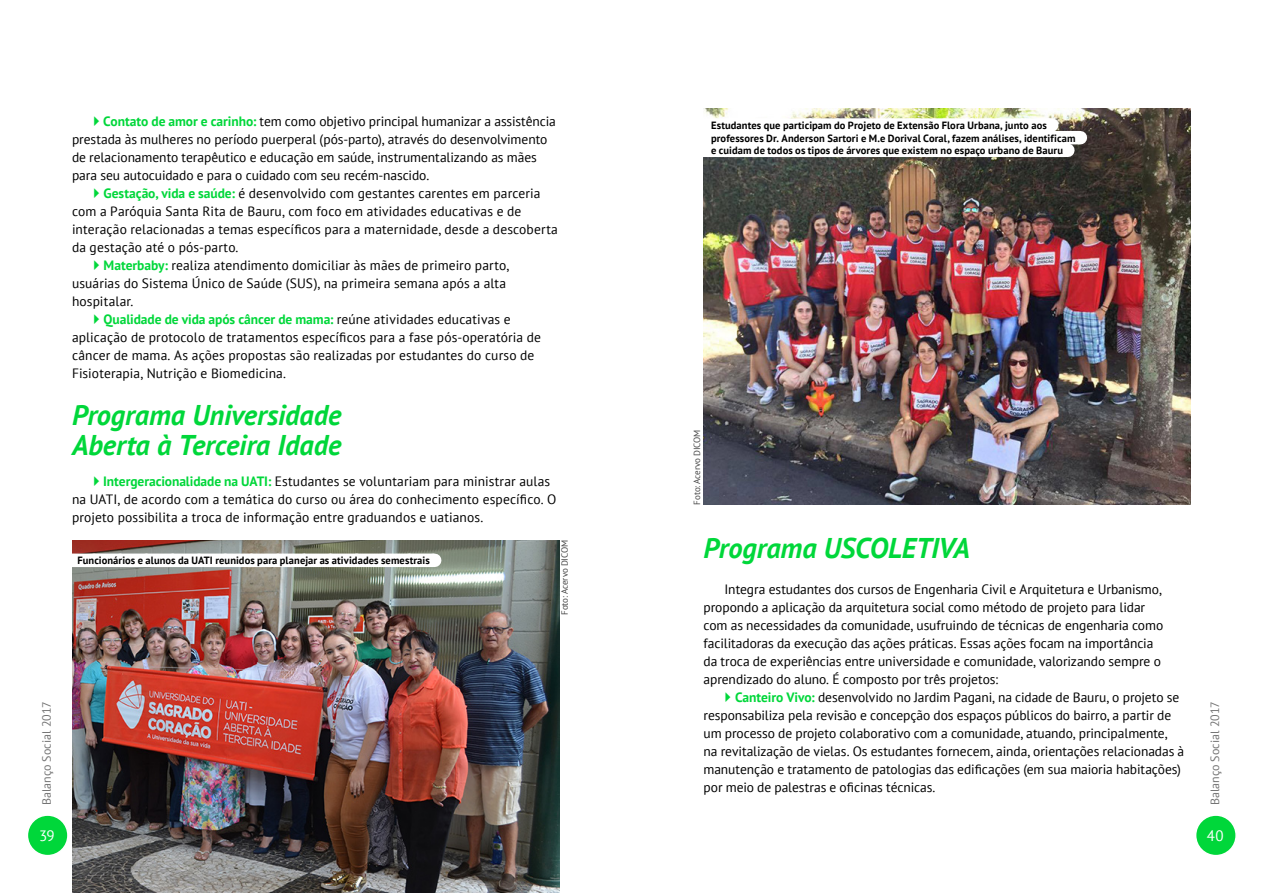
<style>
.page{position:relative;width:1263px;height:893px;background:#fff}
.page>*{position:absolute;margin:0;border:0;box-sizing:border-box;transform-origin:0 0}
.t1{font:italic 700 28.5px/30px "PT Sans";letter-spacing:-.005em;color:#00d73a}
.t2{font:15px "PT Sans";color:#fff}
.t3{font:13.5px/18px "PT Sans";color:#000}
.t4{font:700 13.5px "PT Sans";letter-spacing:-.005em;color:#00d73a}
.t5{font:12px "PT Sans";color:#737373}
.t6{font:700 10.5px/12.6px "PT Sans";letter-spacing:.01em;color:#000}
.t7{font:9px "PT Sans";letter-spacing:-.01em;color:#424242}
.s1{font-weight:700;color:#00d73a}
.s2{font-weight:400;color:#000}
</style>
<div class="page">
<img style="left:703px;top:108px;width:488px;height:396px">
<img style="left:72px;top:540px;width:487px;height:353px">
<div style="left:68px;top:554px;width:366px;height:13px;background:#fff"></div>
<svg style="left:434px;top:554px;width:1px;height:13px"></svg>
<div style="left:703px;top:118px;width:348px;height:14px;background:#fff"></div>
<div style="left:703px;top:131px;width:376px;height:13px;background:#fff"></div>
<svg style="left:1079px;top:131px;width:1px;height:13px"></svg>
<div style="left:703px;top:144px;width:364px;height:13px;background:#fff"></div>
<svg style="left:790px;top:118px;width:278px;height:39px"></svg>
<div style="left:27px;top:815px;width:41px;height:41px;background:#00d73a;border-radius:50%"></div>
<div style="left:27px;top:814px;width:42px;height:42px;border:2px solid #fff;border-radius:50%"></div>
<div style="left:1195px;top:815px;width:41px;height:41px;background:#00d73a;border-radius:50%"></div>
<div style="left:1195px;top:814px;width:42px;height:42px;border:2px solid #fff;border-radius:50%"></div>
<p class="t3" style="left:72px;top:112px;width:485px;text-indent:31px"><span class="s1">Contato de amor e carinho:</span> tem como objetivo principal humanizar a assistência prestada às mulheres no período puerperal (pós-parto), através do desenvolvimento de relacionamento terapêutico e educação em saúde, instrumentalizando as mães para seu autocuidado e para o cuidado com seu recém-nascido.</p>
<p class="t3" style="left:104px;top:184px;width:438px"><span class="s1">Gestação, vida e saúde:</span> é desenvolvido com gestantes carentes em parceria</p>
<p class="t3" style="left:72px;top:202px;width:451px">com a Paróquia Santa Rita de Bauru, com foco em atividades educativas e de</p>
<p class="t3" style="left:72px;top:220px;width:487px">interação relacionadas a temas específicos para a maternidade, desde a descoberta</p>
<p class="t3" style="left:72px;top:238px;width:168px">da gestação até o pós-parto.</p>
<p class="t3" style="left:104px;top:256px;width:407px"><span class="s1">Materbaby:</span> realiza atendimento domiciliar às mães de primeiro parto,</p>
<p class="t3" style="left:72px;top:274px;width:436px">usuárias do Sistema Único de Saúde (SUS), na primeira semana após a alta</p>
<p class="t3" style="left:72px;top:292px;width:63px">hospitalar.</p>
<p class="t4" style="left:104px;top:310px;width:409px">Qualidade de vida após câncer de mama: <span class="s2">reúne atividades educativas e</span></p>
<p class="t3" style="left:72px;top:328px;width:470px">aplicação de protocolo de tratamentos específicos para a fase pós-operatória de</p>
<p class="t3" style="left:72px;top:346px;width:464px">câncer de mama. As ações propostas são realizadas por estudantes do curso de</p>
<p class="t3" style="left:72px;top:364px;width:215px">Fisioterapia, Nutrição e Biomedicina.</p>
<h1 class="t1" style="left:72px;top:399px;width:271px">Programa Universidade<br>Aberta à Terceira Idade</h1>
<p class="t3" style="left:72px;top:472px;width:486px;text-indent:31px"><span class="s1">Intergeracionalidade na UATI:</span> Estudantes se voluntariam para ministrar aulas na UATI, de acordo com a temática do curso ou área do conhecimento específico. O projeto possibilita a troca de informação entre graduandos e uatianos.</p>
<p class="t6" style="left:711px;top:119px;width:366px">Estudantes que participam do Projeto de Extensão Flora Urbana, junto aos professores Dr. Anderson Sartori e M.e Dorival Coral, fazem análises, identificam e cuidam de todos os tipos de árvores que existem no espaço urbano de Bauru</p>
<p class="t7" style="left:691px;top:505px;width:77px;rotate:-90deg">Foto: Acervo DICOM</p>
<p class="t7" style="left:559px;top:615px;width:77px;rotate:-90deg">Foto: Acervo DICOM</p>
<h1 class="t1" style="left:703px;top:532px;width:268px">Programa USCOLETIVA</h1>
<p class="t6" style="left:77px;top:554px;width:354px">Funcionários e alunos da UATI reunidos para planejar as atividades semestrais</p>
<p class="t3" style="left:703px;top:580px;width:461px;text-indent:21px">Integra estudantes dos cursos de Engenharia Civil e Arquitetura e Urbanismo, propondo a aplicação da arquitetura social como método de projeto para lidar com as necessidades da comunidade, usufruindo de técnicas de engenharia como facilitadoras da execução das ações práticas. Essas ações focam na importância da troca de experiências entre universidade e comunidade, valorizando sempre o aprendizado do aluno. É composto por três projetos:</p>
<p class="t3" style="left:703px;top:688px;width:482px;text-indent:32px"><span class="s1">Canteiro Vivo:</span> desenvolvido no Jardim Pagani, na cidade de Bauru, o projeto se responsabiliza pela revisão e concepção dos espaços públicos do bairro, a partir de um processo de projeto colaborativo com a comunidade, atuando, principalmente, na revitalização de vielas. Os estudantes fornecem, ainda, orientações relacionadas à manutenção e tratamento de patologias das edificações (em sua maioria habitações) por meio de palestras e oficinas técnicas.</p>
<p class="t5" style="left:39px;top:805px;width:106px;rotate:-90deg">Balanço Social 2017</p>
<p class="t5" style="left:1207px;top:805px;width:106px;rotate:-90deg">Balanço Social 2017</p>
<p class="t2" style="left:39px;top:826px;width:17px">39</p>
<p class="t2" style="left:1207px;top:826px;width:18px">40</p>
</div>
